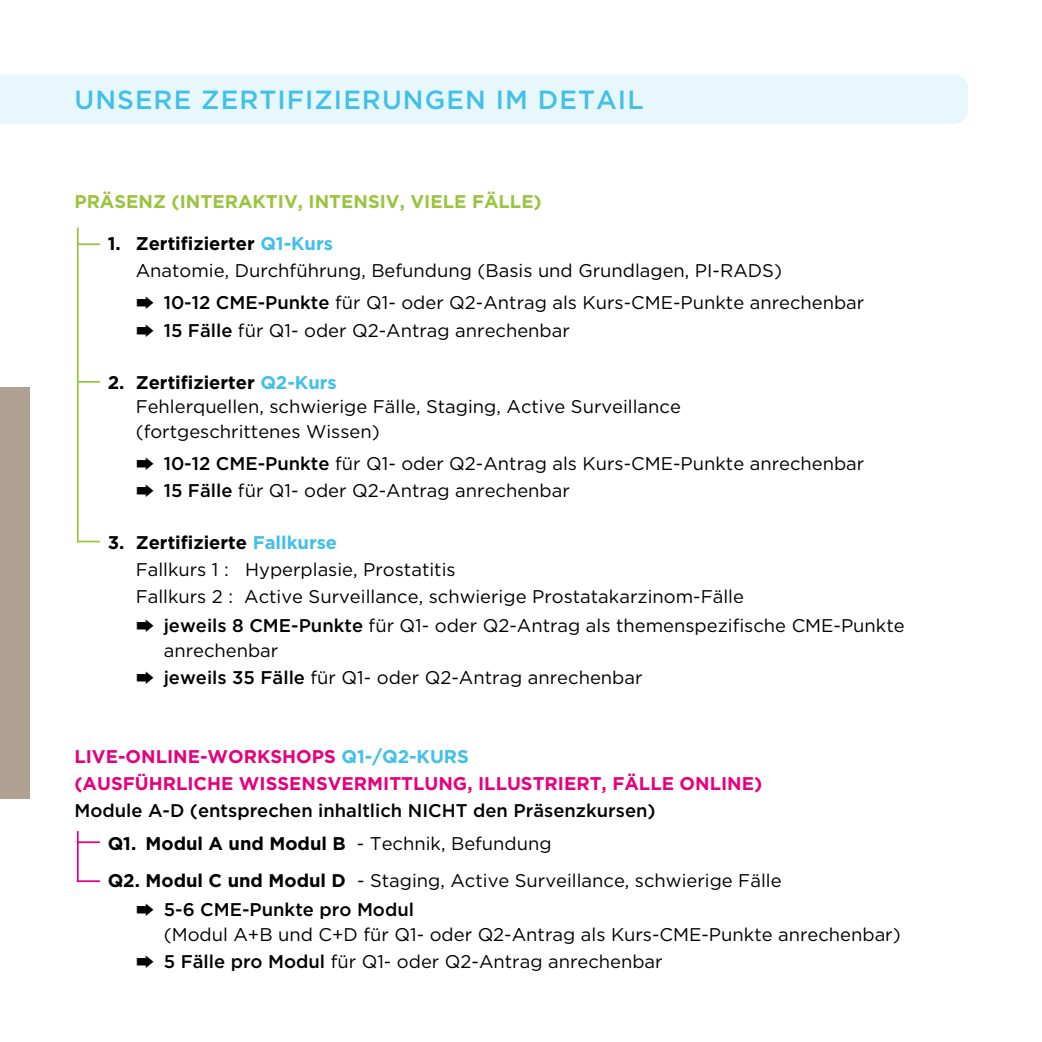
<style>
.page{position:relative;width:1042px;height:1042px;background:#fff}
.page>*{position:absolute;margin:0;border:0;box-sizing:border-box;transform-origin:0 0}
.t1{font:500 26.25px "Gotham";letter-spacing:.04em;color:#41c0ea}
.t2{font:18.38px/27.1px "Gotham";color:#000}
.t3{font:500 18.38px/32px "Gotham";color:#000}
.t4{font:700 18.38px/27.1px "Gotham";color:#e5007d}
.t5{font:700 18.38px "Gotham";color:#99c43e}
.s1{font-weight:700}
.s2{font-weight:700;color:#41c0ea}
.s3{font-weight:500}
.s4{color:#41c0ea}
.s5{font-weight:400}
</style>
<div class="page">
<div style="left:0;top:74px;width:968px;height:50px;background:#e8f7fc"></div>
<hr style="left:77px;top:227px;width:2px;height:315px;background:#99c43e">
<hr style="left:77px;top:831px;width:2px;height:51px;background:#e5007d">
<hr style="left:77px;top:243px;width:23px;height:2px;background:#99c43e">
<hr style="left:77px;top:841px;width:23px;height:2px;background:#e5007d">
<hr style="left:77px;top:381px;width:23px;height:2px;background:#99c43e">
<hr style="left:77px;top:880px;width:23px;height:2px;background:#e5007d">
<hr style="left:77px;top:540px;width:23px;height:2px;background:#99c43e">
<div style="left:0;top:387px;width:30px;height:412px;background:#afa091"></div>
<h1 class="t1" style="left:74px;top:83px;width:571px">UNSERE ZERTIFIZIERUNGEN IM DETAIL</h1>
<p class="t5" style="left:74px;top:189px;width:469px">PRÄSENZ (INTERAKTIV, INTENSIV, VIELE FÄLLE)</p>
<p class="t2" style="left:136px;top:230px;width:648px;text-indent:-28px"><span class="s1">1. Zertifizierter</span> <span class="s2">Q1-Kurs<br></span>Anatomie, Durchführung, Befundung (Basis und Grundlagen, PI-RADS)</p>
<p class="t2" style="left:164px;top:289px;width:702px"><span class="s3">10-12 CME-Punkte</span> für Q1- oder Q2-Antrag als Kurs-CME-Punkte anrechenbar<br><span class="s3">15 Fälle</span> für Q1- oder Q2-Antrag anrechenbar</p>
<p class="t2" style="left:136px;top:369px;width:547px;line-height:24.5px;text-indent:-28px"><span class="s1">2. Zertifizierter</span> <span class="s2">Q2-Kurs<br></span>Fehlerquellen, schwierige Fälle, Staging, Active Surveillance (fortgeschrittenes Wissen)</p>
<p class="t2" style="left:164px;top:449px;width:702px"><span class="s3">10-12 CME-Punkte</span> für Q1- oder Q2-Antrag als Kurs-CME-Punkte anrechenbar<br><span class="s3">15 Fälle</span> für Q1- oder Q2-Antrag anrechenbar</p>
<p class="t2" style="left:136px;top:528px;width:610px;text-indent:-28px"><span class="s1">3. Zertifizierte</span> <span class="s2">Fallkurse<br></span>Fallkurs 1 : Hyperplasie, Prostatitis<br>Fallkurs 2 : Active Surveillance, schwierige Prostatakarzinom-Fälle</p>
<p class="t2" style="left:164px;top:613px;width:742px;line-height:24.5px"><span class="s3">jeweils 8 CME-Punkte</span> für Q1- oder Q2-Antrag als themenspezifische CME-Punkte anrechenbar</p>
<p class="t2" style="left:164px;top:663px;width:480px"><span class="s3">jeweils 35 Fälle</span> für Q1- oder Q2-Antrag anrechenbar</p>
<p class="t4" style="left:74px;top:743px;width:689px">LIVE-ONLINE-WORKSHOPS <span class="s4">Q1-/Q2-KURS<br></span>(AUSFÜHRLICHE WISSENSVERMITTLUNG, ILLUSTRIERT, FÄLLE ONLINE)</p>
<p class="t3" style="left:108px;top:794px;width:549px;text-indent:-33px">Module A-D (entsprechen inhaltlich NICHT den Präsenzkursen)<br><span class="s1">Q1. Modul A und Modul B</span> <span class="s5">- Technik, Befundung</span></p>
<p class="t2" style="left:164px;top:865px;width:619px;line-height:29.4px;text-indent:-56px"><span class="s1">Q2. Modul C und Modul D</span> - Staging, Active Surveillance, schwierige Fälle<br><span class="s3">5-6 CME-Punkte pro Modul</span></p>
<p class="t2" style="left:164px;top:920px;width:738px">(Modul A+B und C+D für Q1- oder Q2-Antrag als Kurs-CME-Punkte anrechenbar)<br><span class="s3">5 Fälle pro Modul</span> für Q1- oder Q2-Antrag anrechenbar</p>
</div>
